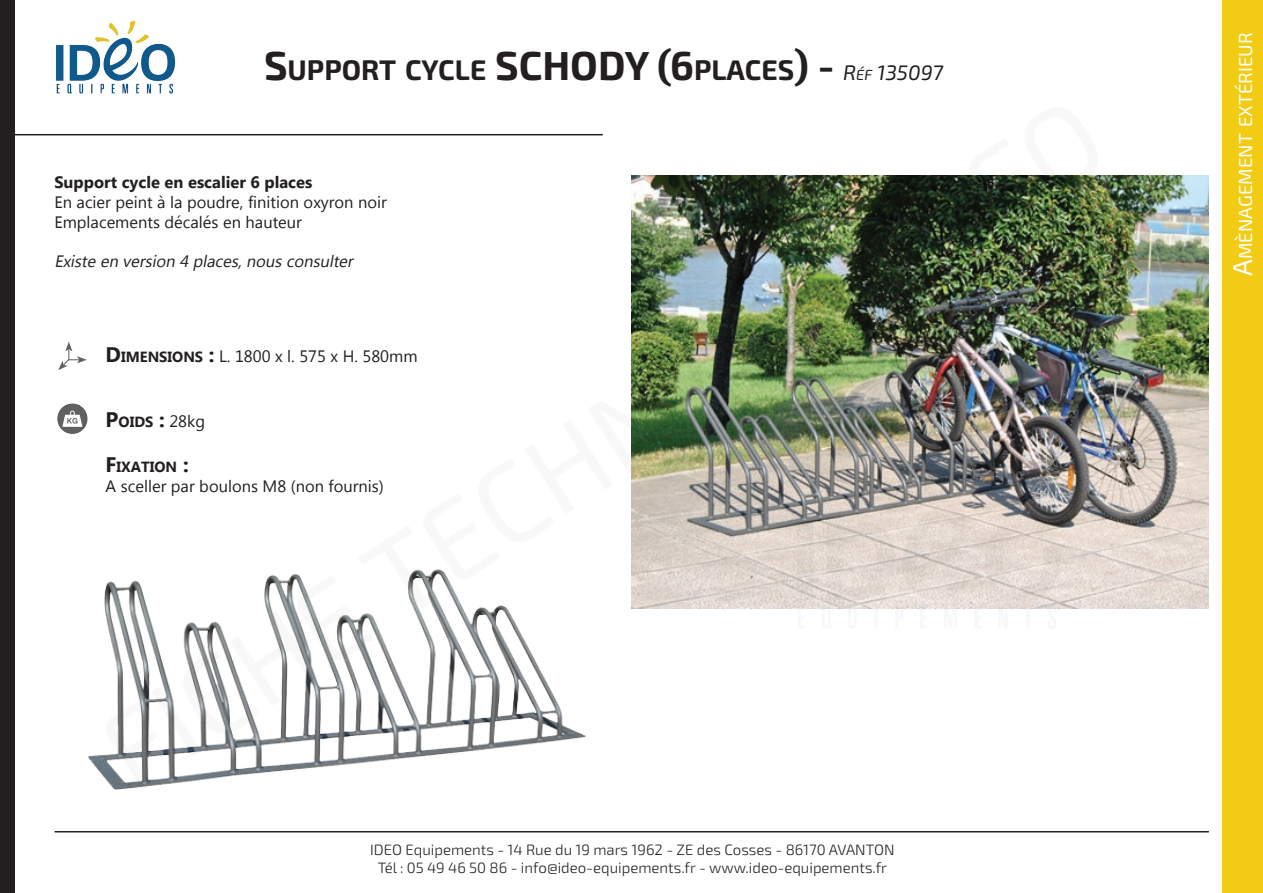
<style>
.page{position:relative;width:1263px;height:893px;background:#fff}
.page>*{position:absolute;margin:0;border:0;box-sizing:border-box;transform-origin:0 0}
.t1{font:700 28.35px "Exo 2";color:#231f20}
.t2{font:18.9px "Exo 2";color:#fff}
.t3{font:16.5px/19.8px "Microsoft New Tai Lue";color:#231f20}
.t4{font:italic 16.5px "Microsoft New Tai Lue";color:#231f20}
.t5{font:700 16.5px "Microsoft New Tai Lue";color:#231f20}
.t6{font:300 15px/18px "Exo 2";color:#231f20;text-align:center}
.t7{font:700 14.7px "Microsoft New Tai Lue";color:#231f20}
.s1{font-size:40.5px}
.s2{font-weight:400;font-style:italic;font-size:21px}
.s3{font-weight:400;font-style:italic;font-size:14.7px}
.s4{font-weight:700;font-size:21px}
.s5{font-weight:700;font-size:14.7px}
.s6{font-size:21px}
.s7{font-weight:400;font-size:16.5px}
.s8{font-size:27px}
</style>
<div class="page">
<div style="left:1223px;top:0;width:40px;height:893px;background:#f2cb14"></div>
<img style="left:56px;top:21px;width:120px;height:73px">
<hr style="left:55px;top:831px;width:1154px;height:1px;background:#231f20">
<div style="left:0;top:0;width:14px;height:893px;background:#231f20"></div>
<hr style="left:7px;top:134px;width:596px;height:1px;background:#231f20">
<svg style="left:58px;top:342px;width:29px;height:28px"></svg>
<img style="left:57px;top:403px;width:31px;height:31px">
<img style="left:88px;top:569px;width:498px;height:221px">
<img style="left:631px;top:176px;width:577px;height:432px">
<img style="left:761px;top:441px;width:332px;height:168px">
<h1 class="t1" style="left:264px;top:53px;width:681px"><span class="s1">S</span>UPPORT CYCLE <span class="s1">SCHODY (6</span>PLACES<span class="s1">) -</span> <span class="s2">R</span><span class="s3">éf</span> <span class="s2">135097</span></h1>
<p class="t5" style="left:54px;top:173px;width:260px">Support cycle en escalier 6 places</p>
<p class="t3" style="left:54px;top:193px;width:334px">En acier peint à la poudre, finition oxyron noir<br>Emplacements décalés en hauteur</p>
<p class="t4" style="left:54px;top:252px;width:304px">Existe en version 4 places,nousconsulter</p>
<p class="t3" style="left:106px;top:348px;width:313px"><span class="s4">D</span><span class="s5">IMENSIONS</span> <span class="s4">:</span> L. 1800 x l. 575 x H. 580mm</p>
<p class="t7" style="left:106px;top:414px;width:101px"><span class="s6">P</span>OIDS <span class="s6">:</span> <span class="s7">28kg</span></p>
<p class="t7" style="left:106px;top:459px;width:85px"><span class="s6">F</span>IXATION <span class="s6">:</span></p>
<p class="t3" style="left:106px;top:477px;width:280px">A sceller par boulons M8 (non fournis)</p>
<p class="t6" style="left:370px;top:841px;width:526px">IDEO Equipements - 14 Rue du 19 mars 1962 - ZE des Cosses - 86170 AVANTON<br>Tél : 05 49 46 50 86 - info@ideo-equipements.fr - www.ideo-equipements.fr</p>
<p class="t2" style="left:1234px;top:276px;width:245px;rotate:-90deg"><span class="s8">A</span>mènagement extérieur</p>
</div>
